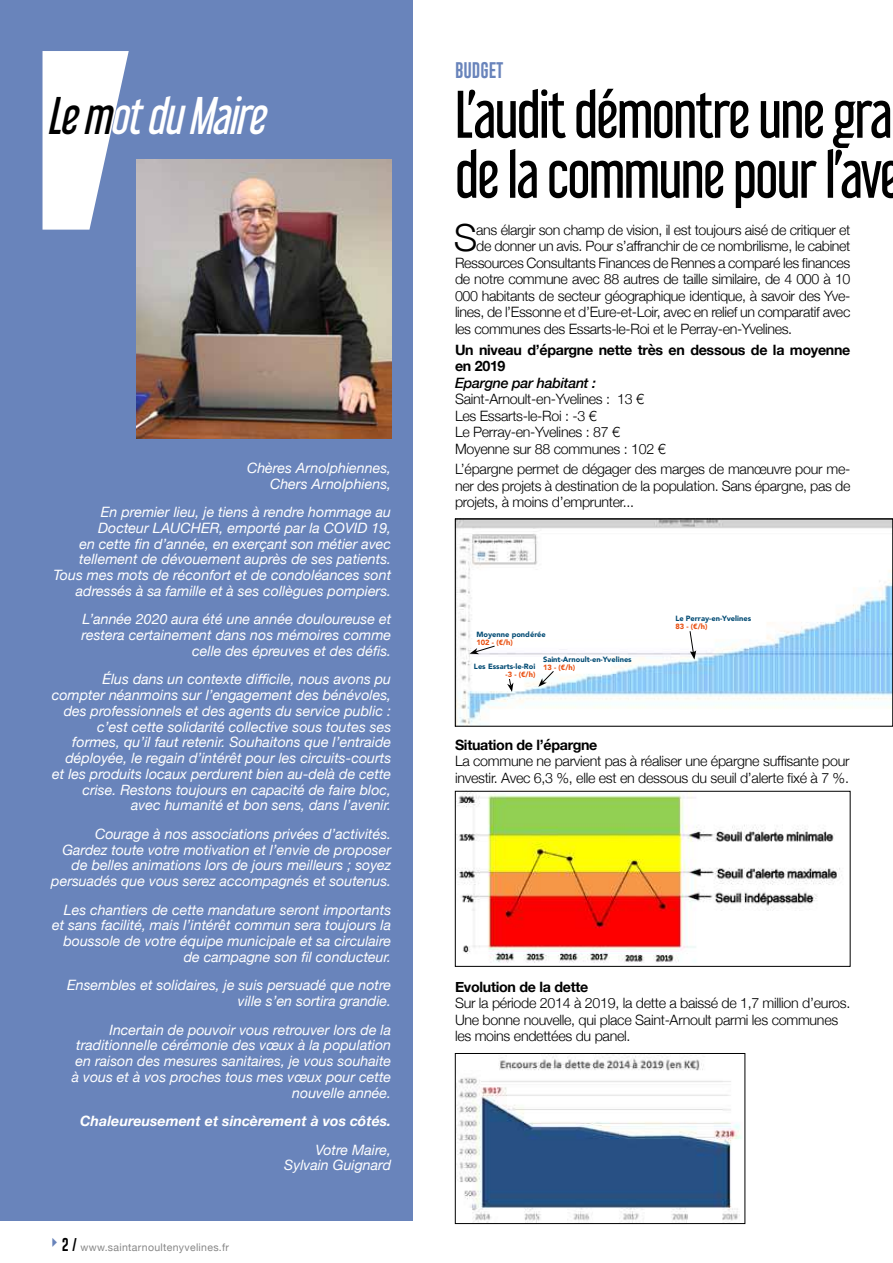
<style>
.page{position:relative;width:893px;height:1263px;background:#fff}
.page>*{position:absolute;margin:0;border:0;box-sizing:border-box;transform-origin:0 0}
.t1{font:60px/60px "Libel Suit Rg";letter-spacing:-.03em;color:#000}
.t2{font:italic 46.5px "Libel Suit Rg";color:#fff}
.t3{font:300 37.35px "Helvetica Neue";color:#000}
.t4{font:16.5px "Gobold";color:#6984bb}
.t5{font:italic 14.25px/15.8px "Helvetica Neue";color:#fff;text-align:right}
.t6{font:300 14.25px/16.5px "Helvetica Neue";letter-spacing:-.025em;color:#000}
.t7{font:700 14.25px/16.5px "Helvetica Neue";letter-spacing:-.02em;color:#000}
.t8{font:italic 700 14.25px "Helvetica Neue";color:#fff}
.t9{font:italic 500 14.25px "Helvetica Neue";letter-spacing:-.02em;color:#000}
.t10{font:10.5px "Helvetica Neue";letter-spacing:.03em;color:#878787}
.t11{font:900 7.5px "Avenir LT Std";color:#004a73}
.t12{font:900 7.5px "Avenir LT Std";color:#e94e0f}
.s1{color:#000}
.s2{font-family:"Arrows";font-size:24px;color:#6984bb}
.s3{font-family:"Gobold";font-size:13.5px;color:#000}
.s4{color:#e94e0f}
</style>
<div class="page">
<img style="left:457px;top:793px;width:385px;height:170px">
<div style="left:455px;top:791px;width:395px;height:176px;border:1px solid #000"></div>
<img style="left:457px;top:1056px;width:285px;height:166px">
<div style="left:455px;top:1053px;width:290px;height:171px;border:1px solid #000"></div>
<img style="left:457px;top:521px;width:434px;height:203px">
<div style="left:455px;top:519px;width:438px;height:207px;border:1px solid #000"></div>
<svg style="left:470px;top:646px;width:25px;height:8px"></svg>
<svg style="left:507px;top:679px;width:6px;height:13px"></svg>
<svg style="left:690px;top:631px;width:6px;height:28px"></svg>
<svg style="left:538px;top:671px;width:16px;height:16px"></svg>
<div style="left:0;top:0;width:412px;height:1220px;background:#6984bb"></div>
<img style="left:136px;top:159px;width:255px;height:279px">
<svg style="left:43px;top:51px;width:86px;height:179px"></svg>
<h2 class="t2" style="left:47px;top:78px;width:233px"><span class="s1">Lem</span>otduMaire</h2>
<p class="t5" style="left:247px;top:461px;width:146px">Chères Arnolphiennes,<br>Chers Arnolphiens,</p>
<p class="t5" style="left:53px;top:505px;width:339px">En premier lieu, je tiens à rendre hommage au Docteur LAUCHER, emporté par la COVID 19,<br>en cette fin d’année, en exerçant son métier avec tellement de dévouement auprès de ses patients.<br>Tous mes mots de réconfort et de condoléances sont adressés à sa famille et à ses collègues pompiers.</p>
<p class="t5" style="left:82px;top:612px;width:311px">L’année 2020 aura été une année douloureuse et restera certainement dans nos mémoires comme celle des épreuves et des défis.</p>
<p class="t5" style="left:52px;top:672px;width:341px">Élus dans un contexte difficile, nous avons pu compter néanmoins sur l’engagement des bénévoles, des professionnels et des agents du service public : c’est cette solidarité collective sous toutes ses formes, qu’il faut retenir. Souhaitons que l’entraide déployée, le regain d’intérêt pour les circuits-courts et les produits locaux perdurent bien au-delà de cette crise. Restons toujours en capacité de faire bloc, avec humanité et bon sens, dans l’avenir.</p>
<p class="t5" style="left:51px;top:827px;width:341px">Courage à nos associations privées d’activités.<br>Gardez toute votre motivation et l’envie de proposer de belles animations lors de jours meilleurs ; soyez persuadés que vous serez accompagnés et soutenus.</p>
<p class="t5" style="left:52px;top:902px;width:341px">Les chantiers de cette mandature seront importants et sans facilité, mais l’intérêt commun sera toujours la boussole de votre équipe municipale et sa circulaire de campagne son fil conducteur.</p>
<p class="t5" style="left:67px;top:978px;width:326px">Ensembles et solidaires, je suis persuadé que notre ville s’en sortira grandie.</p>
<p class="t5" style="left:72px;top:1022px;width:321px">Incertain de pouvoir vous retrouver lors de la traditionnelle cérémonie des vœux à la population en raison des mesures sanitaires, je vous souhaite à vous et à vos proches tous mes vœux pour cette nouvelle année.</p>
<p class="t8" style="left:80px;top:1110px;width:313px">Chaleureusement et sincèrement à vos côtés.</p>
<p class="t5" style="left:284px;top:1142px;width:108px">Votre Maire,<br>Sylvain Guignard</p>
<p class="t10" style="left:51px;top:1240px;width:180px"><span class="s2">q</span> <span class="s3">2 /</span> www.saintarnoultenyvelines.fr</p>
<p class="t4" style="left:455px;top:59px;width:50px">budget</p>
<h1 class="t1" style="left:455px;top:78px;width:449px">L’audit démontre une gra de la commune pour l’ave</h1>
<h3 class="t3" style="left:454px;top:208px;width:25px">S</h3>
<p class="t6" style="left:476px;top:221px;width:376px">ans élargir son champ de vision, il est toujours aisé de critiquer et</p>
<p class="t6" style="left:476px;top:237px;width:376px">de donner un avis. Pour s’affranchir de ce nombrilisme, le cabinet</p>
<p class="t6" style="left:455px;top:254px;width:397px">Ressources Consultants Finances de Rennes a comparé les finances</p>
<p class="t6" style="left:455px;top:270px;width:397px">de notre commune avec 88 autres de taille similaire, de 4 000 à 10</p>
<p class="t6" style="left:455px;top:287px;width:397px">000 habitants de secteur géographique identique, à savoir des Yve-</p>
<p class="t6" style="left:455px;top:303px;width:397px">lines, de l’Essonne et d’Eure-et-Loir, avec en relief un comparatif avec</p>
<p class="t6" style="left:455px;top:320px;width:339px">les communes des Essarts-le-Roi et le Perray-en-Yvelines.</p>
<p class="t7" style="left:455px;top:342px;width:397px">Un niveau d’épargne nette très en dessous de la moyenne en 2019</p>
<p class="t9" style="left:455px;top:370px;width:143px">Epargne par habitant :</p>
<p class="t6" style="left:455px;top:390px;width:212px">Saint-Arnoult-en-Yvelines : 13 €<br>Les Essarts-le-Roi : -3 €<br>Le Perray-en-Yvelines : 87 €<br>Moyenne sur 88 communes : 102 €</p>
<p class="t6" style="left:455px;top:460px;width:397px;text-align:justify">L’épargne permet de dégager des marges de manœuvre pour me&shy;ner des projets à destination de la population. Sans épargne, pas de projets, à moins d’emprunter...</p>
<p class="t11" style="left:476px;top:630px;width:71px">Moyenne pondérée</p>
<p class="t12" style="left:476px;top:637px;width:38px">102 - (€/h)</p>
<p class="t11" style="left:543px;top:655px;width:90px">Saint-Arnoult-en-Yvelines</p>
<p class="t11" style="left:474px;top:662px;width:103px">Les Essarts-le-Roi <span class="s4">13 - (€/h)</span></p>
<p class="t12" style="left:505px;top:669px;width:31px">-3 - (€/h)</p>
<p class="t11" style="left:675px;top:614px;width:77px">Le Perray-en-Yvelines</p>
<p class="t12" style="left:675px;top:621px;width:34px">83 - (€/h)</p>
<p class="t7" style="left:455px;top:737px;width:144px">Situation de l’épargne</p>
<p class="t6" style="left:455px;top:752px;width:396px">La commune ne parvient pas à réaliser une épargne suffisante pour investir. Avec 6,3 %, elle est en dessous du seuil d’alerte fixé à 7 %.</p>
<p class="t7" style="left:455px;top:979px;width:135px">Evolution de la dette</p>
<p class="t6" style="left:455px;top:994px;width:397px">Sur la période 2014 à 2019, la dette a baissé de 1,7 million d’euros.<br>Une bonne nouvelle, qui place Saint-Arnoult parmi les communes les moins endettées du panel.</p>
</div>
